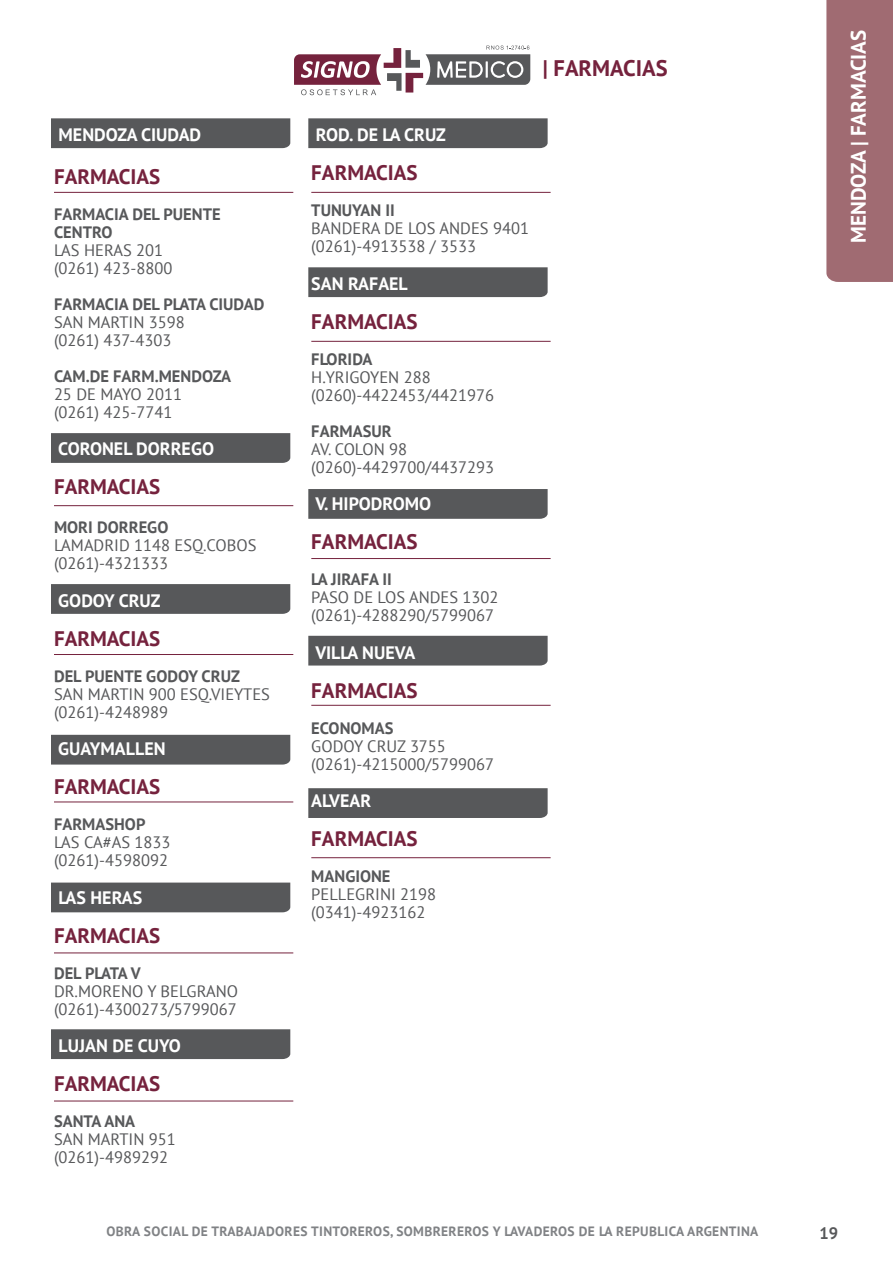
<style>
.page{position:relative;width:893px;height:1263px;background:#fff}
.page>*{position:absolute;margin:0;border:0;box-sizing:border-box;transform-origin:0 0}
.t1{font:700 22.5px "PT Sans";color:#75223d}
.t2{font:700 21px "PT Sans";color:#75223d}
.t3{font:700 21px "PT Sans";color:#fff}
.t4{font:700 18px "PT Sans";color:#fff}
.t5{font:16.5px/18px "PT Sans";color:#57585a}
.t6{font:700 16.5px "PT Sans";color:#57585a}
.t7{font:700 16.5px "PT Sans";letter-spacing:-.04em;color:#57585a}
.t8{font:700 13.5px "PT Sans";letter-spacing:.025em;color:#808285}
.s1{font-weight:700}
</style>
<div class="page">
<svg style="left:294px;top:46px;width:236px;height:49px"></svg>
<div style="left:308px;top:118px;width:240px;height:30px;background:#57585a"></div>
<div style="left:308px;top:267px;width:240px;height:30px;background:#57585a"></div>
<div style="left:308px;top:489px;width:240px;height:30px;background:#57585a"></div>
<div style="left:308px;top:636px;width:240px;height:29px;background:#57585a"></div>
<div style="left:308px;top:788px;width:240px;height:30px;background:#57585a"></div>
<div style="left:51px;top:118px;width:239px;height:30px;background:#57585a"></div>
<div style="left:51px;top:433px;width:239px;height:30px;background:#57585a"></div>
<div style="left:51px;top:584px;width:239px;height:30px;background:#57585a"></div>
<div style="left:51px;top:735px;width:239px;height:29px;background:#57585a"></div>
<div style="left:51px;top:882px;width:239px;height:30px;background:#57585a"></div>
<div style="left:51px;top:1029px;width:239px;height:30px;background:#57585a"></div>
<div style="left:826px;top:0;width:67px;height:282px;background:#a06b72"></div>
<hr style="left:54px;top:192px;width:239px;height:1px;background:#75223d">
<hr style="left:311px;top:192px;width:240px;height:1px;background:#75223d">
<hr style="left:311px;top:341px;width:240px;height:1px;background:#75223d">
<hr style="left:311px;top:558px;width:240px;height:1px;background:#75223d">
<hr style="left:311px;top:705px;width:240px;height:1px;background:#75223d">
<hr style="left:311px;top:857px;width:240px;height:1px;background:#75223d">
<hr style="left:54px;top:505px;width:239px;height:1px;background:#75223d">
<hr style="left:54px;top:654px;width:239px;height:1px;background:#75223d">
<hr style="left:54px;top:801px;width:239px;height:1px;background:#75223d">
<hr style="left:54px;top:952px;width:239px;height:1px;background:#75223d">
<hr style="left:54px;top:1101px;width:239px;height:1px;background:#75223d">
<p class="t4" style="left:59px;top:123px;width:144px">MENDOZA CIUDAD</p>
<p class="t2" style="left:54px;top:162px;width:108px">FARMACIAS</p>
<p class="t6" style="left:54px;top:203px;width:168px">FARMACIA DEL PUENTE</p>
<p class="t6" style="left:54px;top:221px;width:60px">CENTRO</p>
<p class="t5" style="left:54px;top:240px;width:111px">LAS HERAS 201</p>
<p class="t5" style="left:54px;top:258px;width:120px">(0261) 423-8800</p>
<p class="t6" style="left:54px;top:293px;width:212px">FARMACIA DEL PLATA CIUDAD</p>
<p class="t5" style="left:54px;top:312px;width:132px">SAN MARTIN 3598</p>
<p class="t5" style="left:54px;top:330px;width:119px">(0261) 437-4303</p>
<p class="t6" style="left:54px;top:365px;width:179px">CAM.DE FARM.MENDOZA</p>
<p class="t5" style="left:54px;top:384px;width:130px">25 DE MAYO 2011</p>
<p class="t5" style="left:54px;top:402px;width:120px">(0261) 425-7741</p>
<p class="t4" style="left:58px;top:437px;width:157px">CORONEL DORREGO</p>
<p class="t2" style="left:54px;top:473px;width:108px">FARMACIAS</p>
<p class="t6" style="left:54px;top:516px;width:116px">MORI DORREGO</p>
<p class="t5" style="left:54px;top:536px;width:204px">LAMADRID 1148 ESQ.COBOS (0261)-4321333</p>
<p class="t4" style="left:58px;top:588px;width:104px">GODOY CRUZ</p>
<p class="t2" style="left:54px;top:624px;width:108px">FARMACIAS</p>
<p class="t5" style="left:54px;top:666px;width:218px"><span class="s1">DEL PUENTE GODOY CRUZ<br></span>SAN MARTIN 900 ESQ.VIEYTES (0261)-4248989</p>
<p class="t4" style="left:58px;top:737px;width:109px">GUAYMALLEN</p>
<p class="t2" style="left:54px;top:773px;width:108px">FARMACIAS</p>
<p class="t6" style="left:54px;top:813px;width:93px">FARMASHOP</p>
<p class="t5" style="left:54px;top:833px;width:118px">LAS CA#AS 1833</p>
<p class="t5" style="left:54px;top:851px;width:116px">(0261)-4598092</p>
<p class="t4" style="left:59px;top:885px;width:85px">LAS HERAS</p>
<p class="t2" style="left:54px;top:921px;width:108px">FARMACIAS</p>
<p class="t7" style="left:54px;top:962px;width:88px">DEL PLATA V</p>
<p class="t5" style="left:54px;top:981px;width:186px">DR.MORENO Y BELGRANO (0261)-4300273/5799067</p>
<p class="t4" style="left:59px;top:1034px;width:124px">LUJAN DE CUYO</p>
<p class="t2" style="left:54px;top:1070px;width:108px">FARMACIAS</p>
<p class="t6" style="left:54px;top:1110px;width:83px">SANTA ANA</p>
<p class="t5" style="left:54px;top:1130px;width:123px">SAN MARTIN 951</p>
<p class="t5" style="left:54px;top:1148px;width:116px">(0261)-4989292</p>
<p class="t1" style="left:543px;top:54px;width:126px">| FARMACIAS</p>
<p class="t4" style="left:316px;top:123px;width:132px">ROD. DE LA CRUZ</p>
<p class="t2" style="left:311px;top:159px;width:108px">FARMACIAS</p>
<p class="t6" style="left:311px;top:199px;width:85px">TUNUYAN II</p>
<p class="t5" style="left:311px;top:219px;width:219px">BANDERA DE LOS ANDES 9401 (0261)-4913538 / 3533</p>
<p class="t4" style="left:311px;top:271px;width:98px">SAN RAFAEL</p>
<p class="t2" style="left:311px;top:307px;width:108px">FARMACIAS</p>
<p class="t6" style="left:311px;top:348px;width:63px">FLORIDA</p>
<p class="t5" style="left:311px;top:367px;width:121px">H.YRIGOYEN 288</p>
<p class="t5" style="left:311px;top:385px;width:184px">(0260)-4422453/4421976</p>
<p class="t6" style="left:311px;top:420px;width:82px">FARMASUR</p>
<p class="t5" style="left:311px;top:439px;width:97px">AV. COLON 98</p>
<p class="t5" style="left:311px;top:457px;width:184px">(0260)-4429700/4437293</p>
<p class="t4" style="left:315px;top:492px;width:117px">V. HIPODROMO</p>
<p class="t2" style="left:311px;top:528px;width:108px">FARMACIAS</p>
<p class="t6" style="left:311px;top:568px;width:82px">LA JIRAFA II</p>
<p class="t5" style="left:311px;top:588px;width:189px">PASO DE LOS ANDES 1302 (0261)-4288290/5799067</p>
<p class="t4" style="left:315px;top:640px;width:101px">VILLA NUEVA</p>
<p class="t2" style="left:311px;top:676px;width:108px">FARMACIAS</p>
<p class="t6" style="left:311px;top:717px;width:84px">ECONOMAS</p>
<p class="t5" style="left:311px;top:736px;width:136px">GODOY CRUZ 3755</p>
<p class="t5" style="left:311px;top:754px;width:184px">(0261)-4215000/5799067</p>
<p class="t4" style="left:311px;top:789px;width:61px">ALVEAR</p>
<p class="t2" style="left:311px;top:825px;width:108px">FARMACIAS</p>
<p class="t6" style="left:311px;top:865px;width:81px">MANGIONE</p>
<p class="t5" style="left:311px;top:885px;width:126px">PELLEGRINI 2198</p>
<p class="t5" style="left:311px;top:903px;width:116px">(0341)-4923162</p>
<p class="t3" style="left:844px;top:243px;width:215px;rotate:-90deg">MENDOZA | FARMACIAS</p>
<p class="t8" style="left:107px;top:1222px;width:653px">OBRA SOCIAL DE TRABAJADORES TINTOREROS, SOMBREREROS Y LAVADEROS DE LA REPUBLICA ARGENTINA</p>
<p class="t6" style="left:819px;top:1222px;width:20px">19</p>
</div>
